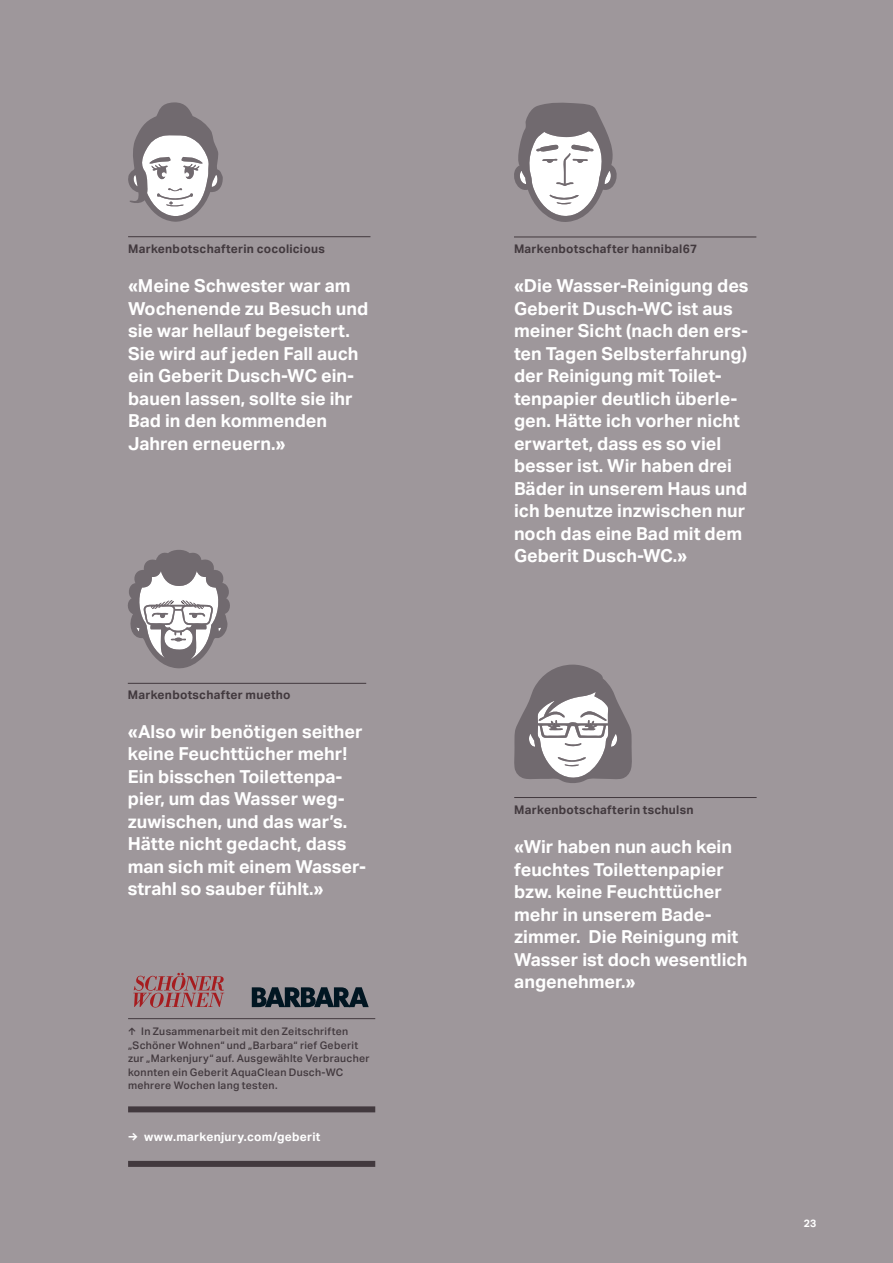
<style>
.page{position:relative;width:893px;height:1263px;background:#9e979b}
.page>*{position:absolute;margin:0;border:0;box-sizing:border-box;transform-origin:0 0}
.t1{font:700 18px/22.5px "Aktiv Grotesk Geberit";color:#fff}
.t2{font:700 12px "Aktiv Grotesk Geberit";letter-spacing:.02em;color:#42393e}
.t3{font:700 12px "Aktiv Grotesk Geberit";letter-spacing:.025em;color:#fff}
.t4{font:500 10.5px/13.5px "Aktiv Grotesk Geberit";letter-spacing:.03em;color:#42393e}
.t5{font:700 10.5px "Aktiv Grotesk Geberit";color:#fff}
</style>
<div class="page">
<hr style="left:514px;top:797px;width:243px;height:1px;background:#42393e">
<hr style="left:514px;top:237px;width:242px;height:1px;background:#42393e">
<hr style="left:128px;top:236px;width:242px;height:1px;background:#42393e">
<hr style="left:128px;top:683px;width:238px;height:1px;background:#42393e">
<svg style="left:128px;top:102px;width:95px;height:120px"></svg>
<svg style="left:514px;top:102px;width:103px;height:120px"></svg>
<svg style="left:128px;top:550px;width:102px;height:119px"></svg>
<svg style="left:514px;top:664px;width:118px;height:119px"></svg>
<hr style="left:128px;top:1018px;width:247px;height:1px;background:#42393e">
<div style="left:128px;top:1106px;width:247px;height:6px;background:#42393e"></div>
<div style="left:128px;top:1161px;width:247px;height:6px;background:#42393e"></div>
<svg style="left:252px;top:987px;width:117px;height:20px"></svg>
<svg style="left:133px;top:973px;width:91px;height:35px"></svg>
<p class="t2" style="left:128px;top:242px;width:198px">Markenbotschafterin cocolicious</p>
<p class="t1" style="left:128px;top:274px;width:242px">«Meine Schwester war am<br>Wochenende zu Besuch und sie war hellauf begeistert.<br>Sie wird auf jeden Fall auch ein Geberit Dusch-WC ein&shy;bauen lassen, sollte sie ihr<br>Bad in den kommenden<br>Jahren erneuern.»</p>
<p class="t2" style="left:128px;top:687px;width:164px">Markenbotschafter muetho</p>
<p class="t1" style="left:128px;top:720px;width:240px">«Also wir benötigen seither keine Feuchttücher mehr!<br>Ein bisschen Toilettenpa&shy;pier, um das Wasser weg&shy;zuwischen, und das war’s.<br>Hätte nicht gedacht, dass man sich mit einem Wasser&shy;strahl so sauber fühlt.»</p>
<p class="t4" style="left:128px;top:1025px;width:243px">↑ In Zusammenarbeit mit den Zeitschriften „Schöner Wohnen“ und „Barbara“ rief Geberit zur „Markenjury“ auf. Ausgewählte Verbraucher konnten ein Geberit AquaClean Dusch-WC mehrere Wochen lang testen.</p>
<p class="t3" style="left:128px;top:1129px;width:194px">→ www.markenjury.com/geberit</p>
<p class="t2" style="left:514px;top:242px;width:185px">Markenbotschafter hannibal67</p>
<p class="t1" style="left:514px;top:274px;width:236px">«Die Wasser-Reinigung des<br>Geberit Dusch-WC ist aus meiner Sicht (nach den ers&shy;ten Tagen Selbsterfahrung) der Reinigung mit Toilet&shy;tenpapier deutlich überle&shy;gen. Hätte ich vorher nicht erwartet, dass es so viel besser ist. Wir haben drei<br>Bäder in unserem Haus und ich benutze inzwischen nur noch das eine Bad mit dem<br>Geberit Dusch-WC.»</p>
<p class="t2" style="left:514px;top:803px;width:181px">Markenbotschafterin tschulsn</p>
<p class="t1" style="left:514px;top:835px;width:235px">«Wir haben nun auch kein feuchtes Toilettenpapier bzw. keine Feuchttücher mehr in unserem Bade&shy;zimmer. Die Reinigung mit<br>Wasser ist doch wesentlich angenehmer.»</p>
<p class="t5" style="left:804px;top:1217px;width:14px">23</p>
</div>
